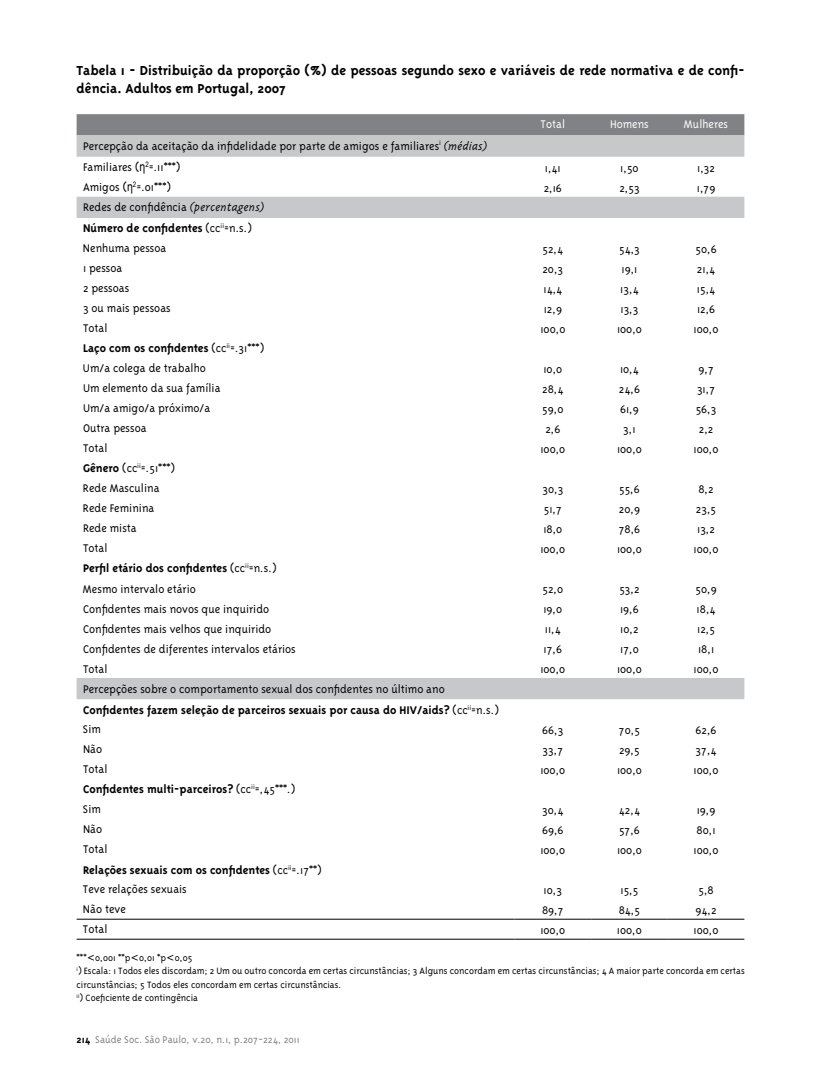
<style>
.page{position:relative;width:830px;height:1085px;background:#fff}
.page>*{position:absolute;margin:0;border:0;box-sizing:border-box;transform-origin:0 0}
.t1{font:700 15px/18px "Triplex";color:#000}
.t2{font:300 12.75px/21.3px "Triplex";color:#000}
.t3{font:700 12.75px/20px "Triplex";color:#000}
.t4{font:300 12.75px "Triplex";color:#fff}
.t5{font:300 11.25px "Triplex";color:#808285}
.t6{font:300 10.5px/13.5px "Triplex";color:#000}
.s1{font-style:italic}
.s2{font-family:"Arial Narrow";font-weight:400}
.s3{font-weight:700}
.s4{font-weight:300}
.s5{font-family:"Verdana";font-weight:400}
.s6{font-weight:700;color:#000}
</style>
<div class="page">
<div style="left:77px;top:114px;width:667px;height:21px;background:#808285"></div>
<svg style="left:77px;top:135px;width:667px;height:564px"></svg>
<hr style="left:77px;top:918px;width:437px;height:1px;background:#000">
<hr style="left:514px;top:918px;width:77px;height:1px;background:#000">
<hr style="left:591px;top:918px;width:76px;height:1px;background:#000">
<hr style="left:667px;top:918px;width:77px;height:1px;background:#000">
<hr style="left:77px;top:938px;width:437px;height:1px;background:#000">
<hr style="left:514px;top:938px;width:77px;height:1px;background:#000">
<hr style="left:591px;top:938px;width:76px;height:1px;background:#000">
<hr style="left:667px;top:938px;width:77px;height:1px;background:#000">
<p class="t1" style="left:77px;top:61px;width:669px">Tabela 1 - Distribuição da proporção (%) de pessoas segundo sexo e variáveis de rede normativa e de confi&shy;dência. Adultos em Portugal, 2007</p>
<p class="t4" style="left:540px;top:117px;width:26px">Total</p>
<p class="t4" style="left:609px;top:117px;width:40px">Homens</p>
<p class="t4" style="left:683px;top:117px;width:46px">Mulheres</p>
<p class="t2" style="left:83px;top:135px;width:406px">Percepção da aceitação da infidelidade por parte de amigos e familiares<sup>i</sup> <span class="s1">(médias)<br></span>Familiares (<span class="s2">η</span><sup>2</sup>=.11***)</p>
<p class="t2" style="left:544px;top:157px;width:17px">1,41</p>
<p class="t2" style="left:620px;top:157px;width:20px">1,50</p>
<p class="t2" style="left:696px;top:157px;width:19px">1,32</p>
<p class="t2" style="left:83px;top:176px;width:89px">Amigos (<span class="s2">η</span><sup>2</sup>=.01***)</p>
<p class="t2" style="left:543px;top:177px;width:20px">2,16</p>
<p class="t2" style="left:619px;top:177px;width:22px">2,53</p>
<p class="t2" style="left:696px;top:177px;width:20px">1,79</p>
<p class="t2" style="left:83px;top:196px;width:183px">Redes de confidência <span class="s1">(percentagens)<br></span><span class="s3">Número de confidentes</span> (cc<sup>ii</sup>=n.s.)</p>
<p class="t2" style="left:83px;top:237px;width:85px">Nenhuma pessoa</p>
<p class="t2" style="left:542px;top:238px;width:22px">52,4</p>
<p class="t2" style="left:618px;top:238px;width:22px">54,3</p>
<p class="t2" style="left:695px;top:238px;width:23px">50,6</p>
<p class="t2" style="left:83px;top:257px;width:41px">1 pessoa</p>
<p class="t2" style="left:542px;top:258px;width:22px">20,3</p>
<p class="t2" style="left:621px;top:258px;width:17px">19,1</p>
<p class="t2" style="left:696px;top:258px;width:20px">21,4</p>
<p class="t2" style="left:83px;top:277px;width:48px">2 pessoas</p>
<p class="t2" style="left:543px;top:278px;width:20px">14,4</p>
<p class="t2" style="left:620px;top:278px;width:20px">13,4</p>
<p class="t2" style="left:696px;top:278px;width:20px">15,4</p>
<p class="t2" style="left:83px;top:297px;width:89px">3 ou mais pessoas</p>
<p class="t2" style="left:543px;top:298px;width:20px">12,9</p>
<p class="t2" style="left:620px;top:298px;width:19px">13,3</p>
<p class="t2" style="left:696px;top:298px;width:20px">12,6</p>
<p class="t2" style="left:83px;top:317px;width:26px">Total</p>
<p class="t2" style="left:540px;top:318px;width:26px">100,0</p>
<p class="t2" style="left:616px;top:318px;width:26px">100,0</p>
<p class="t2" style="left:693px;top:318px;width:26px">100,0</p>
<p class="t2" style="left:83px;top:338px;width:182px;line-height:20px"><span class="s3">Laço com os confidentes</span> (cc<sup>ii</sup>=.31***)<br>Um/a colega de trabalho</p>
<p class="t2" style="left:543px;top:358px;width:20px">10,0</p>
<p class="t2" style="left:619px;top:358px;width:20px">10,4</p>
<p class="t2" style="left:698px;top:358px;width:17px">9,7</p>
<p class="t2" style="left:83px;top:377px;width:139px">Um elemento da sua família</p>
<p class="t2" style="left:542px;top:378px;width:23px">28,4</p>
<p class="t2" style="left:618px;top:378px;width:23px">24,6</p>
<p class="t2" style="left:696px;top:378px;width:20px">31,7</p>
<p class="t2" style="left:83px;top:397px;width:129px">Um/a amigo/a próximo/a</p>
<p class="t2" style="left:542px;top:398px;width:23px">59,0</p>
<p class="t2" style="left:619px;top:398px;width:20px">61,9</p>
<p class="t2" style="left:695px;top:398px;width:22px">56,3</p>
<p class="t2" style="left:83px;top:417px;width:65px">Outra pessoa</p>
<p class="t2" style="left:545px;top:418px;width:17px">2,6</p>
<p class="t2" style="left:623px;top:418px;width:14px">3,1</p>
<p class="t2" style="left:698px;top:418px;width:16px">2,2</p>
<p class="t2" style="left:83px;top:437px;width:26px">Total</p>
<p class="t2" style="left:540px;top:438px;width:26px">100,0</p>
<p class="t2" style="left:616px;top:438px;width:26px">100,0</p>
<p class="t2" style="left:693px;top:438px;width:26px">100,0</p>
<p class="t2" style="left:83px;top:458px;width:93px;line-height:20px"><span class="s3">Gênero</span> (cc<sup>ii</sup>=.51***)<br>Rede Masculina</p>
<p class="t2" style="left:542px;top:478px;width:22px">30,3</p>
<p class="t2" style="left:618px;top:478px;width:22px">55,6</p>
<p class="t2" style="left:698px;top:478px;width:17px">8,2</p>
<p class="t2" style="left:83px;top:497px;width:73px">Rede Feminina</p>
<p class="t2" style="left:543px;top:498px;width:20px">51,7</p>
<p class="t2" style="left:618px;top:498px;width:23px">20,9</p>
<p class="t2" style="left:695px;top:498px;width:22px">23,5</p>
<p class="t2" style="left:83px;top:517px;width:55px">Rede mista</p>
<p class="t2" style="left:543px;top:518px;width:21px">18,0</p>
<p class="t2" style="left:618px;top:518px;width:23px">78,6</p>
<p class="t2" style="left:696px;top:518px;width:19px">13,2</p>
<p class="t2" style="left:83px;top:537px;width:26px">Total</p>
<p class="t2" style="left:540px;top:538px;width:26px">100,0</p>
<p class="t2" style="left:616px;top:538px;width:26px">100,0</p>
<p class="t2" style="left:693px;top:538px;width:26px">100,0</p>
<p class="t2" style="left:83px;top:557px;width:195px;line-height:20.9px"><span class="s3">Perfil etário dos confidentes</span> (cc<sup>ii</sup>=n.s.)<br>Mesmo intervalo etário</p>
<p class="t2" style="left:542px;top:578px;width:22px">52,0</p>
<p class="t2" style="left:619px;top:578px;width:22px">53,2</p>
<p class="t2" style="left:695px;top:578px;width:23px">50,9</p>
<p class="t2" style="left:83px;top:598px;width:188px">Confidentes mais novos que inquirido</p>
<p class="t2" style="left:543px;top:598px;width:20px">19,0</p>
<p class="t2" style="left:619px;top:598px;width:20px">19,6</p>
<p class="t2" style="left:696px;top:598px;width:20px">18,4</p>
<p class="t2" style="left:83px;top:618px;width:190px">Confidentes mais velhos que inquirido</p>
<p class="t2" style="left:544px;top:618px;width:17px">11,4</p>
<p class="t2" style="left:620px;top:618px;width:20px">10,2</p>
<p class="t2" style="left:696px;top:618px;width:19px">12,5</p>
<p class="t2" style="left:83px;top:638px;width:214px">Confidentes de diferentes intervalos etários</p>
<p class="t2" style="left:543px;top:638px;width:20px">17,6</p>
<p class="t2" style="left:620px;top:638px;width:20px">17,0</p>
<p class="t2" style="left:697px;top:638px;width:18px">18,1</p>
<p class="t2" style="left:83px;top:658px;width:26px">Total</p>
<p class="t2" style="left:540px;top:658px;width:26px">100,0</p>
<p class="t2" style="left:616px;top:658px;width:26px">100,0</p>
<p class="t2" style="left:693px;top:658px;width:26px">100,0</p>
<p class="t2" style="left:83px;top:679px;width:417px;line-height:20.5px">Percepções sobre o comportamento sexual dos confidentes no último ano<br><span class="s3">Confidentes fazem seleção de parceiros sexuais por causa do HIV/aids?</span> (cc<sup>ii</sup>=n.s.)</p>
<p class="t2" style="left:83px;top:718px;width:19px">Sim</p>
<p class="t2" style="left:542px;top:719px;width:23px">66,3</p>
<p class="t2" style="left:618px;top:719px;width:22px">70,5</p>
<p class="t2" style="left:695px;top:719px;width:23px">62,6</p>
<p class="t2" style="left:83px;top:738px;width:21px">Não</p>
<p class="t2" style="left:542px;top:739px;width:22px">33,7</p>
<p class="t2" style="left:619px;top:739px;width:22px">29,5</p>
<p class="t2" style="left:695px;top:739px;width:22px">37,4</p>
<p class="t2" style="left:83px;top:758px;width:26px">Total</p>
<p class="t2" style="left:540px;top:759px;width:26px">100,0</p>
<p class="t2" style="left:616px;top:759px;width:26px">100,0</p>
<p class="t2" style="left:693px;top:759px;width:26px">100,0</p>
<p class="t3" style="left:83px;top:779px;width:214px">Confidentes multi-parceiros? <span class="s4">(cc</span><sup>ii</sup><span class="s4">=,45***.)<br>Sim</span></p>
<p class="t2" style="left:542px;top:799px;width:23px">30,4</p>
<p class="t2" style="left:618px;top:799px;width:23px">42,4</p>
<p class="t2" style="left:696px;top:799px;width:20px">19,9</p>
<p class="t2" style="left:83px;top:818px;width:21px">Não</p>
<p class="t2" style="left:542px;top:819px;width:23px">69,6</p>
<p class="t2" style="left:618px;top:819px;width:22px">57,6</p>
<p class="t2" style="left:696px;top:819px;width:21px">80,1</p>
<p class="t2" style="left:83px;top:838px;width:26px">Total</p>
<p class="t2" style="left:540px;top:839px;width:26px">100,0</p>
<p class="t2" style="left:616px;top:839px;width:26px">100,0</p>
<p class="t2" style="left:693px;top:839px;width:26px">100,0</p>
<p class="t3" style="left:83px;top:860px;width:240px;line-height:19.2px">Relações sexuais com os confidentes <span class="s4">(cc</span><sup>ii</sup><span class="s4">=.17**)<br>Teve relações sexuais</span></p>
<p class="t2" style="left:543px;top:879px;width:20px">10,3</p>
<p class="t2" style="left:620px;top:879px;width:19px">15,5</p>
<p class="t2" style="left:698px;top:879px;width:17px">5,8</p>
<p class="t2" style="left:83px;top:898px;width:44px">Não teve</p>
<p class="t2" style="left:542px;top:899px;width:23px">89,7</p>
<p class="t2" style="left:618px;top:899px;width:23px">84,5</p>
<p class="t2" style="left:695px;top:899px;width:23px">94,2</p>
<p class="t2" style="left:83px;top:918px;width:26px">Total</p>
<p class="t2" style="left:540px;top:919px;width:26px">100,0</p>
<p class="t2" style="left:616px;top:919px;width:26px">100,0</p>
<p class="t2" style="left:693px;top:919px;width:26px">100,0</p>
<p class="t6" style="left:77px;top:950px;width:669px">***<span class="s5">&lt;</span>0,001 **p<span class="s5">&lt;</span>0,01 *p<span class="s5">&lt;</span>0,05<br><sup>i</sup>) Escala: 1 Todos eles discordam; 2 Um ou outro concorda em certas circunstâncias; 3 Alguns concordam em certas circunstâncias; 4 A maior parte concorda em certas circunstâncias; 5 Todos eles concordam em certas circunstâncias.<br><sup>ii</sup>) Coeficiente de contingência</p>
<p class="t5" style="left:77px;top:1032px;width:224px"><span class="s6">214</span> Saúde Soc. São Paulo, v.20, n.1, p.207-224, 2011</p>
</div>
